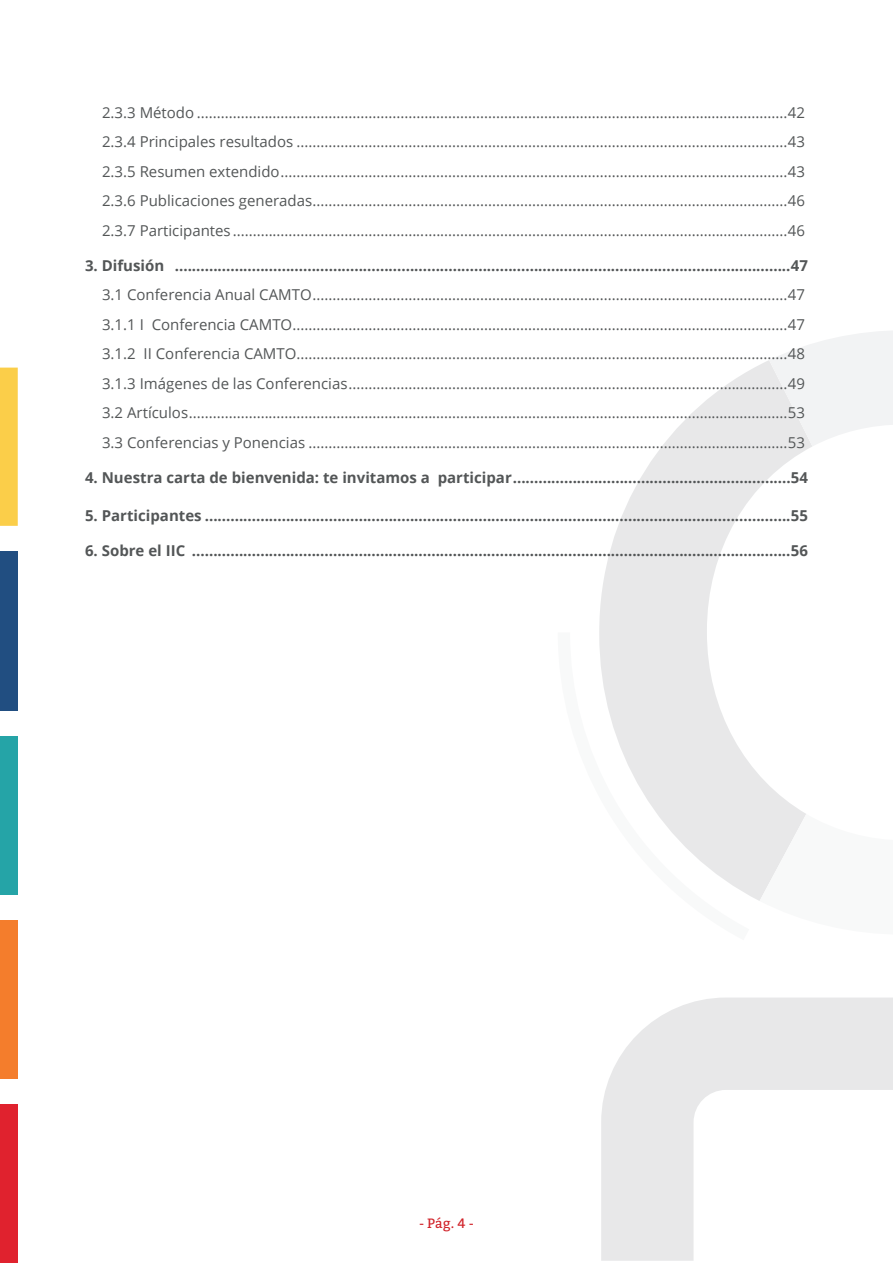
<style>
.page{position:relative;width:893px;height:1263px;background:#fff}
.page>*{position:absolute;margin:0;border:0;box-sizing:border-box;transform-origin:0 0}
.t1{font:15px "Open Sans";color:#535657}
.t2{font:700 15px "Open Sans";color:#535657}
.t3{font:13.5px "Bitter";color:#d1232a}
</style>
<div class="page">
<div style="left:0;top:1105px;width:18px;height:158px;background:#e0222e"></div>
<div style="left:0;top:920px;width:18px;height:158px;background:#f47d2c"></div>
<div style="left:0;top:736px;width:18px;height:158px;background:#25a4a7"></div>
<div style="left:0;top:551px;width:18px;height:160px;background:#214e81"></div>
<div style="left:0;top:368px;width:18px;height:158px;background:#fbce49"></div>
<svg style="left:601px;top:997px;width:292px;height:264px;fill:#e8e8e9"></svg>
<svg style="left:599px;top:360px;width:170px;height:541px;fill:#e8e8e9"></svg>
<svg style="left:769px;top:331px;width:124px;height:147px"></svg>
<svg style="left:759px;top:707px;width:47px;height:194px"></svg>
<svg style="left:599px;top:632px;width:150px;height:269px;fill:#e8e8e9"></svg>
<p class="t1" style="left:102px;top:102px;width:704px">2.3.3 Método ....................................................................................................................................................42</p>
<p class="t1" style="left:102px;top:132px;width:704px">2.3.4 Principales resultados ...........................................................................................................................43</p>
<p class="t1" style="left:102px;top:161px;width:704px">2.3.5 Resumen extendido...............................................................................................................................43</p>
<p class="t1" style="left:102px;top:191px;width:704px">2.3.6 Publicaciones generadas.......................................................................................................................46</p>
<p class="t1" style="left:102px;top:220px;width:704px">2.3.7 Participantes ...........................................................................................................................................46</p>
<p class="t2" style="left:85px;top:255px;width:724px">3. Difusión ................................................................................................................................................47</p>
<p class="t1" style="left:102px;top:285px;width:704px">3.1 Conferencia Anual CAMTO.......................................................................................................................47</p>
<p class="t1" style="left:102px;top:314px;width:704px">3.1.1 I Conferencia CAMTO............................................................................................................................47</p>
<p class="t1" style="left:102px;top:344px;width:704px">3.1.2 II Conferencia CAMTO...........................................................................................................................48</p>
<p class="t1" style="left:102px;top:373px;width:704px">3.1.3 Imágenes de las Conferencias..............................................................................................................49</p>
<p class="t1" style="left:102px;top:403px;width:704px">3.2 Artículos......................................................................................................................................................53</p>
<p class="t1" style="left:102px;top:432px;width:704px">3.3 Conferencias y Ponencias ........................................................................................................................53</p>
<p class="t2" style="left:85px;top:467px;width:724px">4. Nuestra carta de bienvenida: te invitamos a participar.................................................................54</p>
<p class="t2" style="left:85px;top:505px;width:724px">5. Participantes .........................................................................................................................................55</p>
<p class="t2" style="left:85px;top:540px;width:724px">6. Sobre el IIC ............................................................................................................................................56</p>
<p class="t3" style="left:419px;top:1214px;width:56px">- Pág. 4 -</p>
</div>
